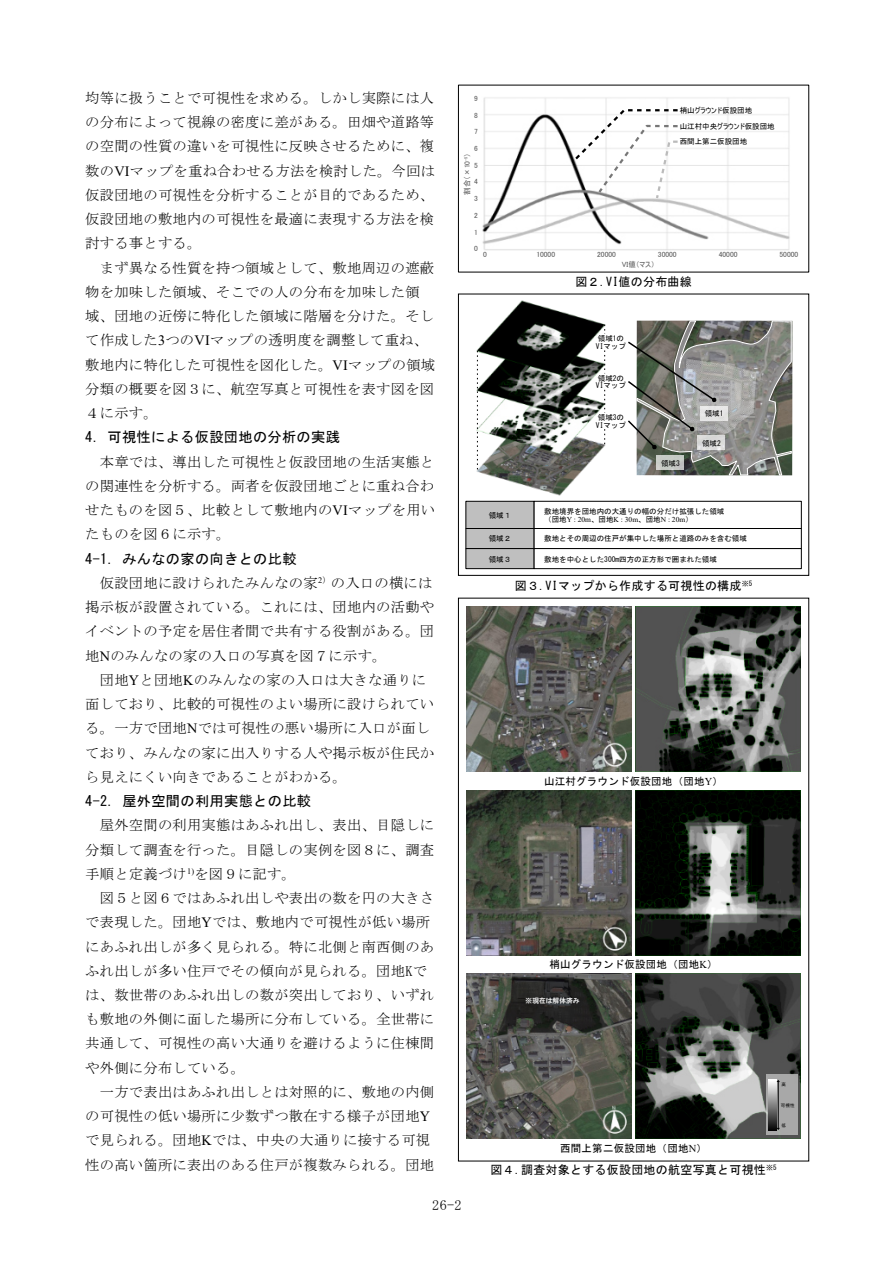
<style>
.page{position:relative;width:894px;height:1264px;background:#fff}
.page>*{position:absolute;margin:0;border:0;box-sizing:border-box;transform-origin:0 0}
.t1{font:14.25px/24.2px "MS Mincho";letter-spacing:.02em;color:#000}
.t2{font:14.25px "MS Gothic";letter-spacing:.02em;color:#000}
.t3{font:12px "MS Gothic";letter-spacing:.02em;color:#000}
.t4{font:10.5px "MS Gothic";letter-spacing:.02em;color:#000}
.t5{font:7.5px/7.5px "MS Gothic";color:#000}
.t6{font:7.5px "MS UI Gothic";color:#595959}
.t7{font:7.5px/15.8px "MS UI Gothic";color:#000}
.t8{font:7.5px "Times New Roman";color:#000}
.t9{font:6.75px "MS Gothic";color:#fff}
.t10{font:4.5px "MS Gothic";color:#000}
.s1{font-family:"Times New Roman"}
.s2{font-family:"MS Gothic"}
</style>
<div class="page">
<div style="left:458px;top:597px;width:350px;height:564px;background:#fff;border:1px solid #000"></div>
<img style="left:466px;top:973px;width:165px;height:164px">
<img style="left:523px;top:994px;width:59px;height:12px">
<img style="left:466px;top:790px;width:165px;height:164px">
<img style="left:466px;top:606px;width:165px;height:165px">
<img style="left:635px;top:973px;width:165px;height:165px">
<img style="left:635px;top:790px;width:165px;height:164px">
<img style="left:635px;top:606px;width:165px;height:165px">
<div style="left:765px;top:1074px;width:32px;height:61px;background:#fff;opacity:.5"></div>
<svg style="left:768px;top:1079px;width:8px;height:50px"></svg>
<hr style="left:777px;top:1081px;width:1px;height:46px;background:#000">
<img style="left:459px;top:299px;width:147px;height:197px">
<svg style="left:628px;top:320px;width:163px;height:155px;background:#878883"></svg>
<div style="left:700px;top:406px;width:27px;height:15px;background:#e5e5e5"></div>
<div style="left:697px;top:435px;width:27px;height:15px;background:#fff;opacity:.7"></div>
<div style="left:656px;top:455px;width:27px;height:15px;background:#fff;opacity:.7"></div>
<svg style="left:477px;top:351px;width:1px;height:119px"></svg>
<svg style="left:604px;top:350px;width:1px;height:23px"></svg>
<svg style="left:604px;top:390px;width:1px;height:22px"></svg>
<svg style="left:604px;top:429px;width:1px;height:15px"></svg>
<div style="left:465px;top:501px;width:69px;height:27px;background:#bfbfbf;border:1px solid #000"></div>
<div style="left:533px;top:501px;width:268px;height:27px;background:#fff;border:1px solid #000"></div>
<div style="left:465px;top:528px;width:69px;height:21px;background:#bfbfbf;border:1px solid #000"></div>
<div style="left:533px;top:528px;width:268px;height:21px;background:#fff;border:1px solid #000"></div>
<div style="left:465px;top:548px;width:69px;height:21px;background:#bfbfbf;border:1px solid #000"></div>
<div style="left:533px;top:548px;width:268px;height:21px;background:#fff;border:1px solid #000"></div>
<img style="left:482px;top:97px;width:308px;height:154px">
<svg style="left:569px;top:108px;width:110px;height:93px"></svg>
<p class="t1" style="left:85px;top:86px;width:351px;text-align:justify">均等に扱うことで可視性を求める。しかし実際には人の分布によって視線の密度に差がある。田畑や道路等の空間の性質の違いを可視性に反映させるために、複数の<span class="s1">VI</span>マップを重ね合わせる方法を検討した。今回は仮設団地の可視性を分析することが目的であるため、仮設団地の敷地内の可視性を最適に表現する方法を検討する事とする。</p>
<p class="t1" style="left:85px;top:255px;width:351px;text-indent:15px">まず異なる性質を持つ領域として、敷地周辺の遮蔽物を加味した領域、そこでの人の分布を加味した領域、団地の近傍に特化した領域に階層を分けた。そして作成した<span class="s1">3</span>つの<span class="s1">VI</span>マップの透明度を調整して重ね、敷地内に特化した可視性を図化した。<span class="s1">VI</span>マップの領域分類の概要を図３に、航空写真と可視性を表す図を図<br>４に示す。</p>
<p class="t2" style="left:85px;top:430px;width:256px">4. 可視性による仮設団地の分析の実践</p>
<p class="t1" style="left:85px;top:449px;width:351px;text-align:justify;text-indent:15px">本章では、導出した可視性と仮設団地の生活実態との関連性を分析する。両者を仮設団地ごとに重ね合わせたものを図５、比較として敷地内の<span class="s1">VI</span>マップを用いたものを図６に示す。</p>
<p class="t2" style="left:85px;top:551px;width:213px">4-1. みんなの家の向きとの比較</p>
<p class="t1" style="left:85px;top:570px;width:350px;text-indent:15px">仮設団地に設けられたみんなの家<sup>2</sup><sup>）</sup>の入口の横には掲示板が設置されている。これには、団地内の活動やイベントの予定を居住者間で共有する役割がある。団地<span class="s1">N</span>のみんなの家の入口の写真を図７に示す。</p>
<p class="t1" style="left:85px;top:667px;width:350px;text-indent:15px">団地<span class="s1">Y</span>と団地<span class="s1">K</span>のみんなの家の入口は大きな通りに面しており、比較的可視性のよい場所に設けられている。一方で団地<span class="s1">N</span>では可視性の悪い場所に入口が面しており、みんなの家に出入りする人や掲示板が住民から見えにくい向きであることがわかる。</p>
<p class="t2" style="left:85px;top:793px;width:227px">4-2. 屋外空間の利用実態との比較</p>
<p class="t1" style="left:85px;top:812px;width:350px;text-align:justify;text-indent:15px">屋外空間の利用実態はあふれ出し、表出、目隠しに分類して調査を行った。目隠しの実例を図８に、調査手順と定義づけ<sup>1)</sup>を図９に記す。</p>
<p class="t1" style="left:85px;top:885px;width:350px;text-indent:15px">図５と図６ではあふれ出しや表出の数を円の大きさで表現した。団地<span class="s1">Y</span>では、敷地内で可視性が低い場所にあふれ出しが多く見られる。特に北側と南西側のあふれ出しが多い住戸でその傾向が見られる。団地Kでは、数世帯のあふれ出しの数が突出しており、いずれも敷地の外側に面した場所に分布している。全世帯に共通して、可視性の高い大通りを避けるように住棟間や外側に分布している。</p>
<p class="t1" style="left:85px;top:1079px;width:350px;text-indent:15px">一方で表出はあふれ出しとは対照的に、敷地の内側の可視性の低い場所に少数ずつ散在する様子が団地<span class="s1">Y</span>で見られる。団地<span class="s1">K</span>では、中央の大通りに接する可視性の高い箇所に表出のある住戸が複数みられる。団地</p>
<p class="t6" style="left:474px;top:94px;width:5px">9</p>
<p class="t6" style="left:474px;top:111px;width:5px">8</p>
<p class="t6" style="left:474px;top:128px;width:5px">7</p>
<p class="t6" style="left:474px;top:144px;width:5px">6</p>
<p class="t6" style="left:463px;top:195px;width:43px;rotate:-90deg">割合（×10<sup>-5</sup>）</p>
<p class="t6" style="left:474px;top:161px;width:5px">5</p>
<p class="t6" style="left:474px;top:178px;width:5px">4</p>
<p class="t6" style="left:474px;top:195px;width:5px">3</p>
<p class="t6" style="left:474px;top:211px;width:5px">2</p>
<p class="t6" style="left:474px;top:228px;width:5px">1</p>
<p class="t6" style="left:474px;top:245px;width:5px">0</p>
<p class="t6" style="left:483px;top:250px;width:5px">0</p>
<p class="t5" style="left:488px;top:511px;width:24px">領域１</p>
<p class="t7" style="left:679px;top:102px;width:97px">梢山グラウンド仮設団地<br>山江村中央グラウンド仮設団地西間上第二仮設団地</p>
<p class="t6" style="left:536px;top:250px;width:20px">10000</p>
<p class="t6" style="left:597px;top:250px;width:20px">20000</p>
<p class="t6" style="left:657px;top:250px;width:20px">30000</p>
<p class="t6" style="left:718px;top:250px;width:20px">40000</p>
<p class="t6" style="left:779px;top:250px;width:20px">50000</p>
<p class="t6" style="left:621px;top:260px;width:34px">VI値（マス）</p>
<p class="t3" style="left:575px;top:276px;width:118px">図２.VI値の分布曲線</p>
<p class="t5" style="left:595px;top:335px;width:31px">領域1の<br>VIマップ</p>
<p class="t5" style="left:595px;top:374px;width:31px">領域2の<br>VIマップ</p>
<p class="t5" style="left:595px;top:413px;width:31px">領域3の<br>VIマップ</p>
<p class="t5" style="left:660px;top:459px;width:20px">領域3</p>
<p class="t5" style="left:704px;top:410px;width:20px">領域1</p>
<p class="t5" style="left:701px;top:439px;width:20px">領域2</p>
<p class="t5" style="left:544px;top:507px;width:181px">敷地境界を団地内の大通りの幅の分だけ拡張した領域</p>
<p class="t8" style="left:544px;top:516px;width:150px"><span class="s2">（団地</span>Y : 20m<span class="s2">、団地</span>K : 30m<span class="s2">、団地</span>N : 20m<span class="s2">）</span></p>
<p class="t5" style="left:488px;top:535px;width:24px">領域２</p>
<p class="t5" style="left:544px;top:535px;width:204px">敷地とその周辺の住戸が集中した場所と道路のみを含む領域</p>
<p class="t5" style="left:488px;top:555px;width:24px">領域３</p>
<p class="t5" style="left:544px;top:555px;width:174px">敷地を中心とした300m四方の正方形で囲まれた領域</p>
<p class="t3" style="left:514px;top:579px;width:239px">図３.VIマップから作成する可視性の構成<sup>※5</sup></p>
<p class="t4" style="left:544px;top:775px;width:180px">山江村グラウンド仮設団地（団地<span class="s1">Y</span>）</p>
<p class="t4" style="left:549px;top:959px;width:170px">梢山グラウンド仮設団地（団地<span class="s1">K</span>）</p>
<p class="t9" style="left:525px;top:997px;width:55px">※現在は解体済み</p>
<p class="t4" style="left:560px;top:1142px;width:148px">西間上第二仮設団地（団地<span class="s1">N</span>）</p>
<p class="t10" style="left:781px;top:1081px;width:6px">高</p>
<p class="t10" style="left:781px;top:1123px;width:6px">低</p>
<p class="t10" style="left:780px;top:1102px;width:15px">可視性</p>
<p class="t3" style="left:490px;top:1163px;width:288px">図４.調査対象とする仮設団地の航空写真と可視性<sup>※5</sup></p>
<p class="t1" style="left:432px;top:1192px;width:31px">26-2</p>
</div>
